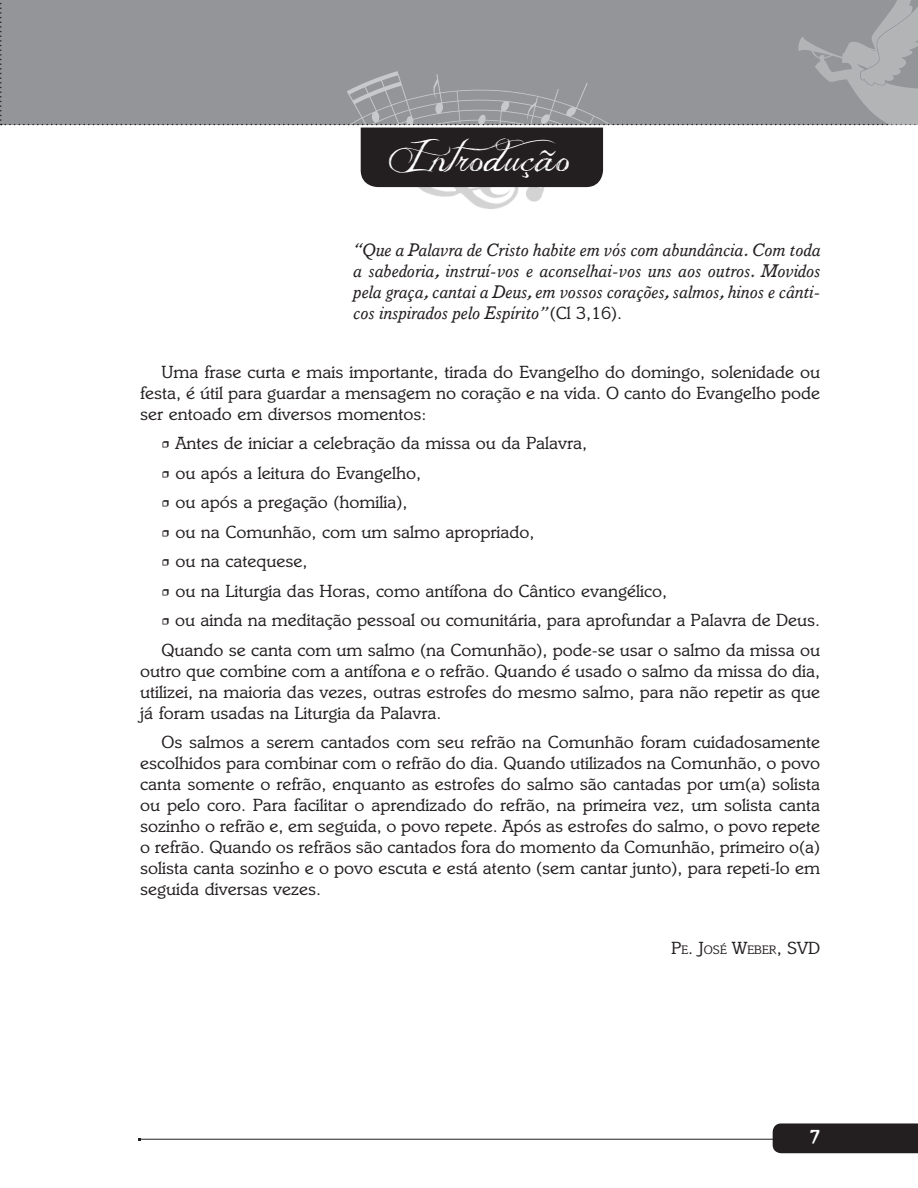
<style>
.page{position:relative;width:918px;height:1188px;background:#fff}
.page>*{position:absolute;margin:0;border:0;box-sizing:border-box;transform-origin:0 0}
.t1{font:37.5px "Jellyka Delicious Cake";letter-spacing:.02em;color:#fff}
.t2{font:500 19.5px "Italia LT";color:#fff}
.t3{font:18px/21px "Italia Std";color:#231f20;text-align:justify}
.t4{font:italic 18px/21px "Italian Old Style";color:#231f20;text-align:justify}
.t5{font:18px "Italia Std";color:#231f20}
.s1{font-family:"Italia Std";font-style:normal}
.s2{font-family:"Minion Pro";font-weight:700}
.s3{font-size:12.6px}
</style>
<div class="page">
<img style="left:412px;top:187px;width:137px;height:22px">
<svg style="left:0;top:0;width:918px;height:187px"></svg>
<hr style="left:140px;top:1139px;width:671px;height:1px;background:#231f20">
<div style="left:773px;top:1123px;width:145px;height:30px;background:#231f20"></div>
<h1 class="t1" style="left:389px;top:133px;width:185px">Introdução</h1>
<p class="t4" style="left:353px;top:239px;width:469px">“Que a Palavra de Cristo habite em vós com abundância. Com toda a sabedoria, instruí-vos e aconselhai-vos uns aos outros. Movidos pela graça, cantai a Deus, em vossos corações, salmos, hinos e cânti&shy;cos inspirados pelo Espírito” <span class="s1">(Cl 3,16).</span></p>
<p class="t3" style="left:140px;top:361px;width:681px;text-indent:21px">Uma frase curta e mais importante, tirada do Evangelho do domingo, solenidade ou festa, é útil para guardar a mensagem no coração e na vida. O canto do Evangelho pode ser entoado em diversos momentos:</p>
<p class="t3" style="left:162px;top:433px;width:427px"><span class="s2">•</span> Antes de iniciar a celebração da missa ou da Palavra,</p>
<p class="t3" style="left:162px;top:462px;width:261px"><span class="s2">•</span> ou após a leitura do Evangelho,</p>
<p class="t3" style="left:162px;top:492px;width:247px"><span class="s2">•</span> ou após a pregação (homilia),</p>
<p class="t3" style="left:162px;top:521px;width:375px"><span class="s2">•</span> ou na Comunhão, com um salmo apropriado,</p>
<p class="t3" style="left:162px;top:551px;width:147px"><span class="s2">•</span> ou na catequese,</p>
<p class="t3" style="left:162px;top:580px;width:507px"><span class="s2">•</span> ou na Liturgia das Horas, como antífona do Cântico evangélico,</p>
<p class="t3" style="left:162px;top:605px;width:660px;line-height:29.5px"><span class="s2">•</span> ou ainda na meditação pessoal ou comunitária, para aprofundar a Palavra de Deus.<br>Quando se canta com um salmo (na Comunhão), pode-se usar o salmo da missa ou</p>
<p class="t3" style="left:140px;top:660px;width:681px">outro que combine com a antífona e o refrão. Quando é usado o salmo da missa do dia, utilizei, na maioria das vezes, outras estrofes do mesmo salmo, para não repetir as que já foram usadas na Liturgia da Palavra.</p>
<p class="t3" style="left:140px;top:732px;width:682px;text-indent:21px">Os salmos a serem cantados com seu refrão na Comunhão foram cuidadosamente escolhidos para combinar com o refrão do dia. Quando utilizados na Comunhão, o povo canta somente o refrão, enquanto as estrofes do salmo são cantadas por um(a) solista ou pelo coro. Para facilitar o aprendizado do refrão, na primeira vez, um solista canta sozinho o refrão e, em seguida, o povo repete. Após as estrofes do salmo, o povo repete o refrão. Quando os refrãos são cantados fora do momento da Comunhão, primeiro o(a) solista canta sozinho e o povo escuta e está atento (sem cantar junto), para repeti-lo em seguida diversas vezes.</p>
<p class="t5" style="left:671px;top:938px;width:151px">P<span class="s3">E</span>. J<span class="s3">OSÉ</span> W<span class="s3">EBER</span>, SVD</p>
<p class="t2" style="left:809px;top:1125px;width:12px">7</p>
</div>
